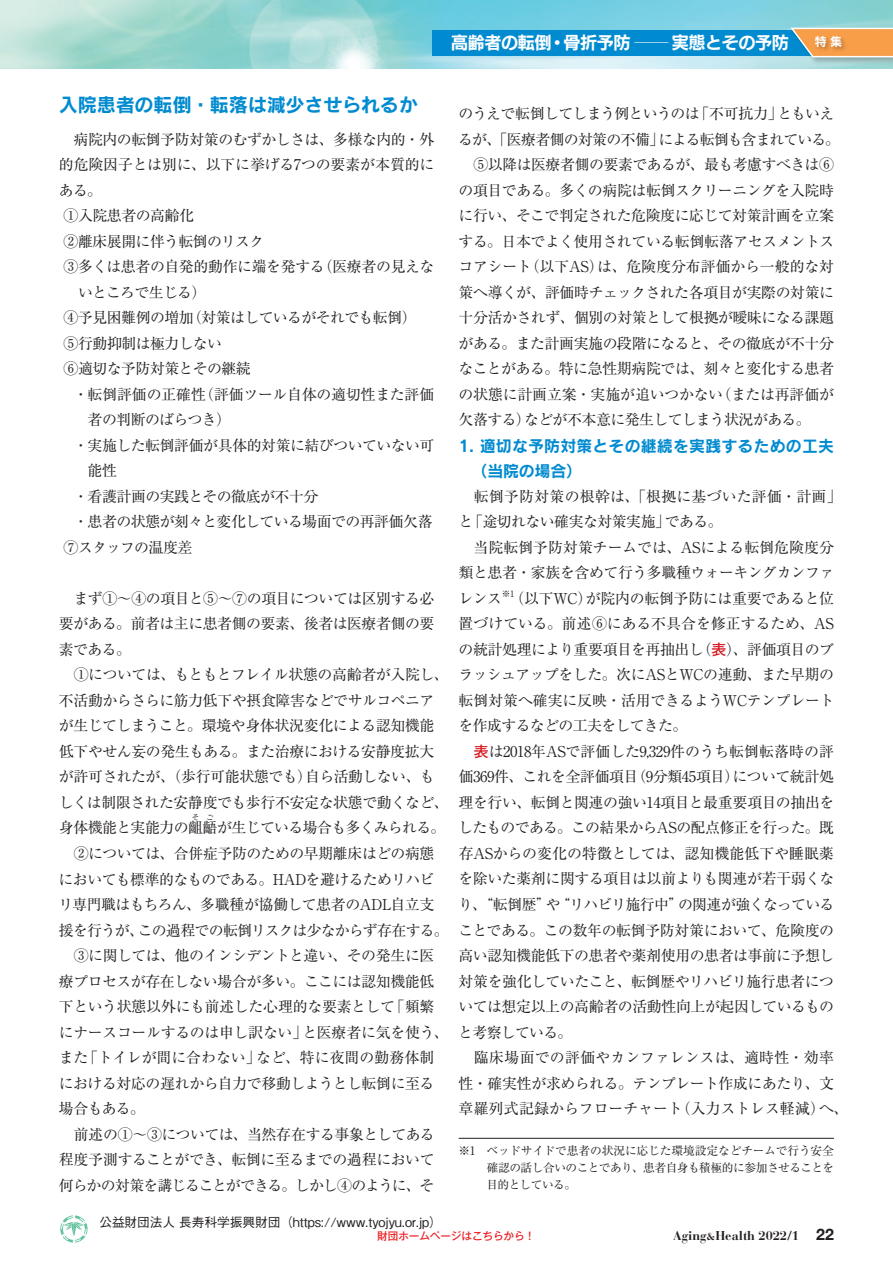
<style>
.page{position:relative;width:893px;height:1263px;background:#fff}
.page>*{position:absolute;margin:0;border:0;box-sizing:border-box;transform-origin:0 0}
.t1{font:19.2px "Rodin Pro B";letter-spacing:-.01em;color:#008bd0}
.t2{font:16.95px "New Rodin Pro B";letter-spacing:-.02em;color:#fff}
.t3{font:15.9px/25.5px "Rodin Pro B";letter-spacing:.01em;color:#008bd0}
.t4{font:14.85px/25.5px "Ryumin Pro";letter-spacing:-.03em;color:#231f20}
.t5{font:14.85px "Ryumin Pro";letter-spacing:-.005em;color:#231f20}
.t6{font:14.85px "Ryumin Pro";letter-spacing:-.01em;color:#231f20}
.t7{font:14.85px "Ryumin Pro";letter-spacing:-.05em;color:#231f20}
.t8{font:500 12.75px "Gothic BBB Pro";letter-spacing:-.01em;color:#231f20}
.t9{font:700 12.75px "Bauer Bodoni";color:#231f20}
.t10{font:11.7px/17px "Ryumin Pro";letter-spacing:-.04em;color:#231f20;text-align:justify}
.t11{font:11.7px "New Rodin Pro B";color:#fff}
.t12{font:500 10.65px "Gothic MB101 Pro";letter-spacing:-.01em;color:#ee1d23}
.t13{font:8.7px "Ryumin Pro";color:#231f20}
.t14{font:7.5px "Ryumin Pro";color:#231f20}
.s1{font-family:"Futo Go B101 Pro";font-weight:700;color:#d7171f}
.s2{font-size:10.65px}
.s3{font-family:"Helvetica Neue";font-size:15.9px}
</style>
<div class="page">
<img style="left:0;top:0;width:893px;height:68px">
<div style="left:433px;top:30px;width:460px;height:25px;background:#008bd0"></div>
<div style="left:790px;top:26px;width:103px;height:39px;background:#231f20;opacity:.3"></div>
<svg style="left:789px;top:27px;width:104px;height:31px"></svg>
<div style="left:814px;top:35px;width:34px;height:18px;background:#231f20;opacity:.3"></div>
<div style="left:60px;top:1215px;width:28px;height:28px;border:3px solid #62c39c;border-radius:50%"></div>
<svg style="left:61px;top:1215px;width:26px;height:28px"></svg>
<hr style="left:459px;top:1138px;width:375px;height:1px;background:#231f20">
<p class="t2" style="left:451px;top:28px;width:339px">高齢者の転倒・骨折予防 ─実態とその予防</p>
<p class="t11" style="left:815px;top:31px;width:29px">特 集</p>
<p class="t1" style="left:59px;top:92px;width:360px">入院患者の転倒・転落は減少させられるか</p>
<p class="t4" style="left:59px;top:125px;width:377px">　病院内の転倒予防対策のむずかしさは、多様な内的・外</p>
<p class="t5" style="left:59px;top:153px;width:377px">的危険因子とは別に、以下に挙げる7つの要素が本質的に</p>
<p class="t4" style="left:59px;top:176px;width:45px">ある。</p>
<p class="t4" style="left:64px;top:202px;width:132px">①入院患者の高齢化</p>
<p class="t4" style="left:64px;top:227px;width:202px">②離床展開に伴う転倒のリスク</p>
<p class="t4" style="left:64px;top:253px;width:372px">③多くは患者の自発的動作に端を発する（医療者の見えな</p>
<p class="t7" style="left:78px;top:280px;width:130px">いところで生じる）</p>
<p class="t4" style="left:64px;top:304px;width:354px">④予見困難例の増加（対策はしているがそれでも転倒）</p>
<p class="t4" style="left:64px;top:329px;width:160px">⑤行動抑制は極力しない</p>
<p class="t4" style="left:64px;top:355px;width:189px">⑥適切な予防対策とその継続</p>
<p class="t6" style="left:59px;top:382px;width:377px">　・転倒評価の正確性（評価ツール自体の適切性また評価</p>
<p class="t4" style="left:88px;top:406px;width:145px">者の判断のばらつき）</p>
<p class="t4" style="left:59px;top:431px;width:377px">　・実施した転倒評価が具体的対策に結びついていない可</p>
<p class="t4" style="left:88px;top:457px;width:31px">能性</p>
<p class="t4" style="left:59px;top:482px;width:261px">　・看護計画の実践とその徹底が不十分</p>
<p class="t4" style="left:59px;top:508px;width:375px">　・患者の状態が刻々と変化している場面での再評価欠落</p>
<p class="t4" style="left:64px;top:533px;width:130px">⑦スタッフの温度差</p>
<p class="t4" style="left:59px;top:584px;width:392px">　まず①〜④の項目と⑤〜⑦の項目については区別する必要がある。前者は主に患者側の要素、後者は医療者側の要素である。<br>　①については、もともとフレイル状態の高齢者が入院し、不活動からさらに筋力低下や摂食障害などでサルコペニアが生じてしまうこと。環境や身体状況変化による認知機能低下やせん妄の発生もある。また治療における安静度拡大が許可されたが、（歩行可能状態でも）自ら活動しない、もしくは制限された安静度でも歩行不安定な状態で動くなど、身体機能と実能力の齟齬が生じている場合も多くみられる。</p>
<p class="t14" style="left:192px;top:811px;width:9px">そ</p>
<p class="t14" style="left:206px;top:811px;width:9px">ご</p>
<p class="t4" style="left:58px;top:840px;width:392px">　②については、合併症予防のための早期離床はどの病態においても標準的なものである。HADを避けるためリハビリ専門職はもちろん、多職種が協働して患者のADL自立支援を行うが、この過程での転倒リスクは少なからず存在する。　③に関しては、他のインシデントと違い、その発生に医療プロセスが存在しない場合が多い。ここには認知機能低下という状態以外にも前述した心理的な要素として「頻繁にナースコールするのは申し訳ない」と医療者に気を使う、また「トイレが間に合わない」など、特に夜間の勤務体制における対応の遅れから自力で移動しようとし転倒に至る場合もある。<br>　前述の①〜③については、当然存在する事象としてある程度予測することができ、転倒に至るまでの過程において何らかの対策を講じることができる。しかし④のように、そ</p>
<p class="t4" style="left:458px;top:100px;width:383px">のうえで転倒してしまう例というのは「不可抗力」ともいえるが、「医療者側の対策の不備」による転倒も含まれている。　⑤以降は医療者側の要素であるが、最も考慮すべきは⑥の項目である。多くの病院は転倒スクリーニングを入院時に行い、そこで判定された危険度に応じて対策計画を立案する。日本でよく使用されている転倒転落アセスメントスコアシート（以下AS）は、危険度分布評価から一般的な対策へ導くが、評価時チェックされた各項目が実際の対策に十分活かされず、個別の対策として根拠が曖昧になる課題がある。また計画実施の段階になると、その徹底が不十分なことがある。特に急性期病院では、刻々と変化する患者の状態に計画立案・実施が追いつかない（または再評価が欠落する）などが不本意に発生してしまう状況がある。</p>
<p class="t3" style="left:472px;top:432px;width:364px;text-indent:-13px">1. 適切な予防対策とその継続を実践するための工夫（当院の場合）</p>
<p class="t4" style="left:458px;top:482px;width:385px">　転倒予防対策の根幹は、「根拠に基づいた評価・計画」と「途切れない確実な対策実施」である。<br>　当院転倒予防対策チームでは、ASによる転倒危険度分類と患者・家族を含めて行う多職種ウォーキングカンファレンス</p>
<p class="t13" style="left:502px;top:586px;width:14px">※1</p>
<p class="t4" style="left:458px;top:584px;width:377px;text-align:justify;text-indent:51px">（以下WC）が院内の転倒予防には重要であると位置づけている。前述⑥にある不具合を修正するため、ASの統計処理により重要項目を再抽出し（<span class="s1">表</span>）、評価項目のブラッシュアップをした。次にASとWCの連動、また早期の転倒対策へ確実に反映・活用できるようWCテンプレートを作成するなどの工夫をしてきた。</p>
<p class="t4" style="left:458px;top:738px;width:392px;text-indent:16px"><span class="s1">表</span>は2018年ASで評価した9,329件のうち転倒転落時の評価369件、これを全評価項目（9分類45項目）について統計処理を行い、転倒と関連の強い14項目と最重要項目の抽出をしたものである。この結果からASの配点修正を行った。既存ASからの変化の特徴としては、認知機能低下や睡眠薬を除いた薬剤に関する項目は以前よりも関連が若干弱くなり、“転倒歴”や“リハビリ施行中”の関連が強くなっていることである。この数年の転倒予防対策において、危険度の高い認知機能低下の患者や薬剤使用の患者は事前に予想し対策を強化していたこと、転倒歴やリハビリ施行患者については想定以上の高齢者の活動性向上が起因しているものと考察している。<br>　臨床場面での評価やカンファレンスは、適時性・効率性・確実性が求められる。テンプレート作成にあたり、文章羅列式記録からフローチャート（入力ストレス軽減）へ、</p>
<p class="t10" style="left:486px;top:1141px;width:349px;text-indent:-28px">※1　ベッドサイドで患者の状況に応じた環境設定などチームで行う安全確認の話し合いのことであり、患者自身も積極的に参加させることを目的としている。</p>
<p class="t8" style="left:99px;top:1212px;width:344px">公益財団法人 長寿科学振興財団（https://www.tyojyu.or.jp）</p>
<p class="t12" style="left:377px;top:1227px;width:159px">財団ホームページはこちらから！</p>
<p class="t9" style="left:673px;top:1228px;width:162px">Aging<span class="s2">&amp;</span>Health 2022/1 <span class="s3">22</span></p>
</div>
